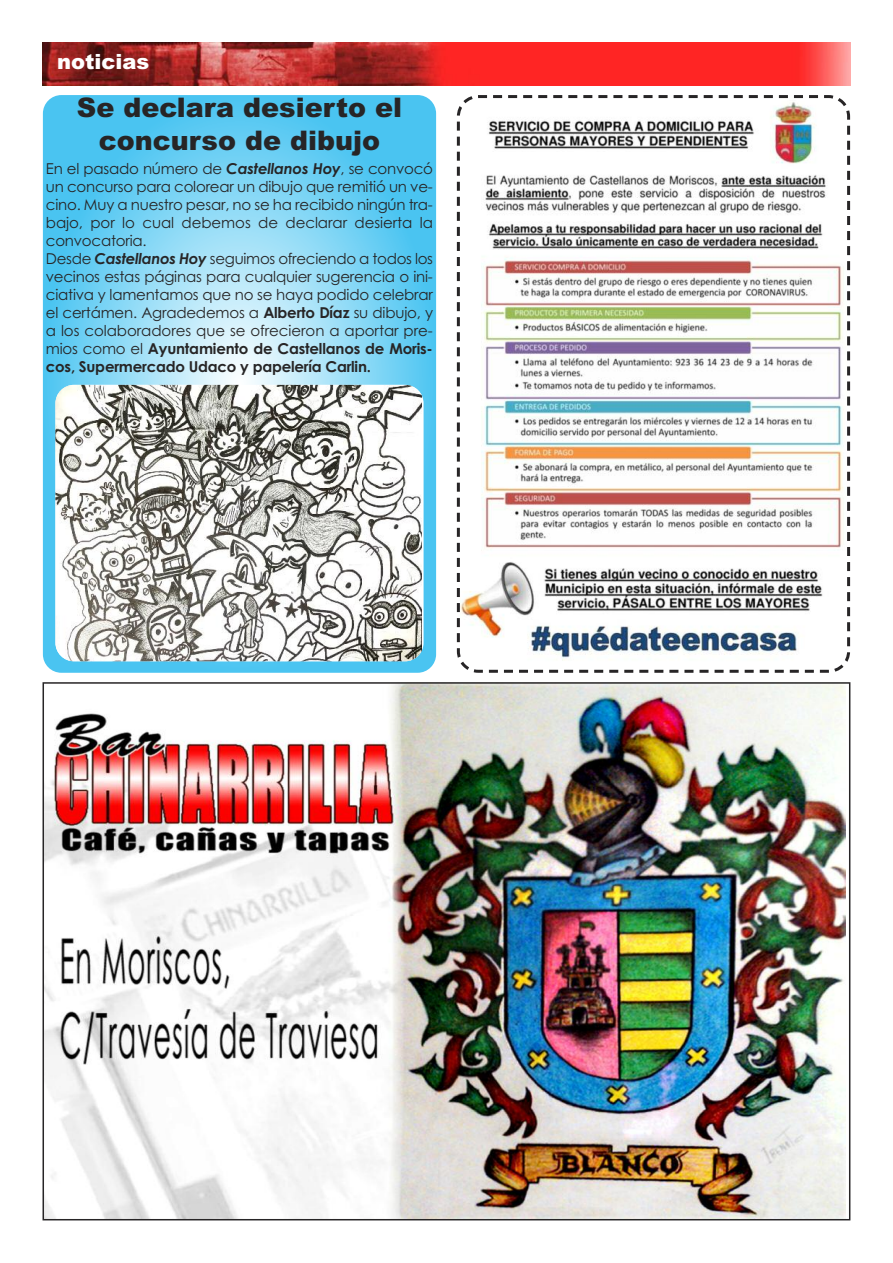
<style>
.page{position:relative;width:893px;height:1263px;background:#fff}
.page>*{position:absolute;margin:0;border:0;box-sizing:border-box;transform-origin:0 0}
.t1{font:900 27px/32.4px "Arial";color:#272526;text-align:center}
.t2{font:900 21px "Arial";color:#fff}
.t3{font:15px/18px "Century Gothic";letter-spacing:-.015em;color:#272526}
.s1{font-weight:700;font-style:italic}
.s2{font-weight:700}
</style>
<div class="page">
<img style="left:43px;top:43px;width:807px;height:42px">
<svg style="left:43px;top:95px;width:393px;height:578px;background:#76d2f4"></svg>
<img style="left:55px;top:385px;width:366px;height:276px">
<svg style="left:456px;top:95px;width:395px;height:578px"></svg>
<svg style="left:470px;top:667px;width:16px;height:6px"></svg>
<img style="left:46px;top:685px;width:799px;height:532px">
<h2 class="t2" style="left:57px;top:50px;width:94px">noticias</h2>
<h1 class="t1" style="left:77px;top:92px;width:327px">Se declara desierto el concurso de dibujo</h1>
<p class="t3" style="left:46px;top:160px;width:389px">En el pasado número de <span class="s1">Castellanos Hoy</span>, se convocó un concurso para colorear un dibujo que remitió un ve&shy;cino. Muy a nuestro pesar, no se ha recibido ningún tra&shy;bajo, por lo cual debemos de declarar desierta la convocatoria.<br>Desde <span class="s1">Castellanos Hoy</span> seguimos ofreciendo a todos los vecinos estas páginas para cualquier sugerencia o ini&shy;ciativa y lamentamos que no se haya podido celebrar el certámen. Agradedemos a <span class="s2">Alberto Díaz</span> su dibujo, y a los colaboradores que se ofrecieron a aportar pre&shy;mios como el <span class="s2">Ayuntamiento de Castellanos de Moris&shy;cos, Supermercado Udaco y papelería Carlin.</span></p>
</div>
